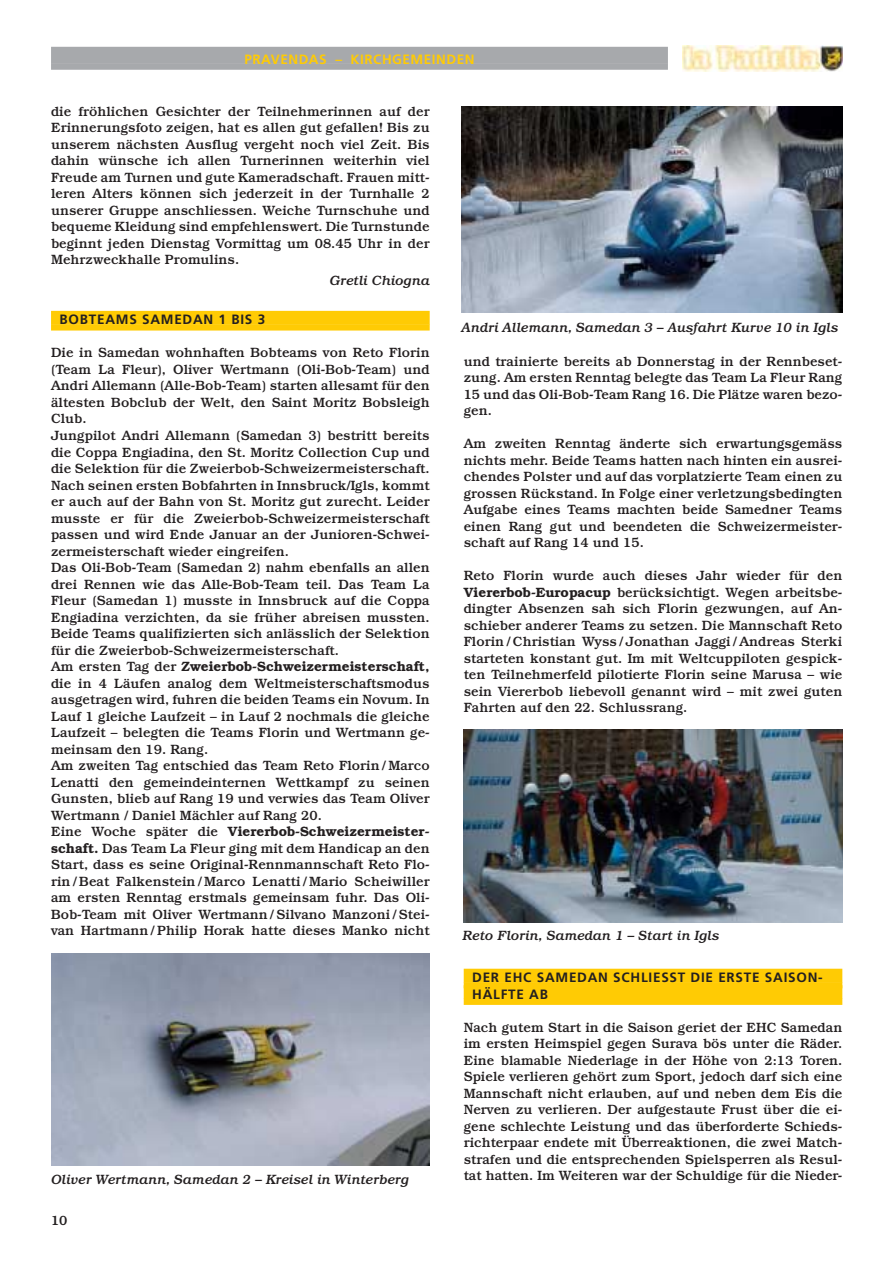
<style>
.page{position:relative;width:893px;height:1262px;background:#fff}
.page>*{position:absolute;margin:0;border:0;box-sizing:border-box;transform-origin:0 0}
.t1{font:500 13.5px/16.5px "Bookman";color:#231f20;text-align:justify}
.t2{font:italic 500 13.5px "Bookman";color:#231f20}
.t3{font:700 13.5px/16.5px "Frutiger";letter-spacing:.055em;color:#231f20}
.t4{font:700 13.5px "Frutiger";letter-spacing:.04em;color:#ffcb04}
.s1{font-weight:600}
</style>
<div class="page">
<img style="left:683px;top:46px;width:159px;height:25px">
<div style="left:51px;top:47px;width:617px;height:17px;background:#a7a9ac"></div>
<div style="left:51px;top:63px;width:617px;height:7px;background:#a7a9ac"></div>
<div style="left:51px;top:311px;width:378px;height:14px;background:#ffcb04"></div>
<div style="left:51px;top:324px;width:378px;height:6px;background:#ffcb04"></div>
<div style="left:463px;top:968px;width:379px;height:14px;background:#ffcb04"></div>
<div style="left:463px;top:982px;width:379px;height:6px;background:#ffcb04"></div>
<div style="left:463px;top:985px;width:379px;height:14px;background:#ffcb04"></div>
<div style="left:463px;top:998px;width:379px;height:7px;background:#ffcb04"></div>
<img style="left:461px;top:106px;width:381px;height:206px">
<img style="left:51px;top:953px;width:378px;height:212px">
<img style="left:463px;top:729px;width:379px;height:193px">
<p class="t4" style="left:244px;top:53px;width:231px">PRAVENDAS – KIRCHGEMEINDEN</p>
<p class="t1" style="left:51px;top:104px;width:380px">die fröhlichen Gesichter der Teilnehmerinnen auf der Erinnerungsfoto zeigen, hat es allen gut gefallen! Bis zu unserem nächsten Ausflug vergeht noch viel Zeit. Bis dahin wünsche ich allen Turnerinnen weiterhin viel Freude am Turnen und gute Kameradschaft. Frauen mitt&shy;leren Alters können sich jederzeit in der Turnhalle 2 unserer Gruppe anschliessen. Weiche Turnschuhe und bequeme Kleidung sind empfehlenswert. Die Turnstunde beginnt jeden Dienstag Vormittag um 08.45 Uhr in der Mehrzweckhalle Promulins.</p>
<p class="t2" style="left:330px;top:276px;width:101px">Gretli Chiogna</p>
<p class="t3" style="left:60px;top:312px;width:207px">BOBTEAMS SAMEDAN 1 BIS 3</p>
<p class="t1" style="left:51px;top:346px;width:380px;text-align:left">Die in Samedan wohnhaften Bobteams von Reto Florin (Team La Fleur), Oliver Wertmann (Oli-Bob-Team) und Andri Allemann (Alle-Bob-Team) starten allesamt für den ältesten Bobclub der Welt, den Saint Moritz Bobsleigh Club.<br>Jungpilot Andri Allemann (Samedan 3) bestritt bereits die Coppa Engiadina, den St. Moritz Collection Cup und die Selektion für die Zweierbob-Schweizermeisterschaft.<br>Nach seinen ersten Bobfahrten in Innsbruck/Igls, kommt er auch auf der Bahn von St. Moritz gut zurecht. Leider musste er für die Zweierbob-Schweizermeisterschaft passen und wird Ende Januar an der Junioren-Schwei&shy;zermeisterschaft wieder eingreifen.<br>Das Oli-Bob-Team (Samedan 2) nahm ebenfalls an allen drei Rennen wie das Alle-Bob-Team teil. Das Team La Fleur (Samedan 1) musste in Innsbruck auf die Coppa Engiadina verzichten, da sie früher abreisen mussten.<br>Beide Teams qualifizierten sich anlässlich der Selektion für die Zweierbob-Schweizermeisterschaft.<br>Am ersten Tag der <span class="s1">Zweierbob-Schweizermeisterschaft, </span>die in 4 Läufen analog dem Weltmeisterschaftsmodus ausgetragen wird, fuhren die beiden Teams ein Novum. In Lauf 1 gleiche Laufzeit – in Lauf 2 nochmals die gleiche Laufzeit – belegten die Teams Florin und Wertmann ge&shy;meinsam den 19. Rang.<br>Am zweiten Tag entschied das Team Reto Florin / Marco Lenatti den gemeindeinternen Wettkampf zu seinen Gunsten, blieb auf Rang 19 und verwies das Team Oliver Wertmann / Daniel Mächler auf Rang 20.<br>Eine Woche später die <span class="s1">Viererbob-Schweizermeister&shy;schaft.</span> Das Team La Fleur ging mit dem Handicap an den Start, dass es seine Original-Rennmannschaft Reto Flo&shy;rin / Beat Falkenstein / Marco Lenatti / Mario Scheiwiller am ersten Renntag erstmals gemeinsam fuhr. Das Oli-Bob-Team mit Oliver Wertmann / Silvano Manzoni / Stei&shy;van Hartmann / Philip Horak hatte dieses Manko nicht</p>
<p class="t1" style="left:463px;top:354px;width:380px">und trainierte bereits ab Donnerstag in der Rennbeset&shy;zung. Am ersten Renntag belegte das Team La Fleur Rang 15 und das Oli-Bob-Team Rang 16. Die Plätze waren bezo&shy;gen.</p>
<p class="t2" style="left:461px;top:322px;width:379px">Andri Allemann, Samedan 3 – Ausfahrt Kurve 10 in Igls</p>
<p class="t1" style="left:463px;top:437px;width:380px">Am zweiten Renntag änderte sich erwartungsgemäss nichts mehr. Beide Teams hatten nach hinten ein ausrei&shy;chendes Polster und auf das vorplatzierte Team einen zu grossen Rückstand. In Folge einer verletzungsbedingten Aufgabe eines Teams machten beide Samedner Teams einen Rang gut und beendeten die Schweizermeister&shy;schaft auf Rang 14 und 15.</p>
<p class="t1" style="left:463px;top:569px;width:380px">Reto Florin wurde auch dieses Jahr wieder für den <span class="s1">Viererbob-Europacup</span> berücksichtigt. Wegen arbeitsbe&shy;dingter Absenzen sah sich Florin gezwungen, auf An&shy;schieber anderer Teams zu setzen. Die Mannschaft Reto Florin / Christian Wyss / Jonathan Jaggi / Andreas Sterki starteten konstant gut. Im mit Weltcuppiloten gespick&shy;ten Teilnehmerfeld pilotierte Florin seine Marusa – wie sein Viererbob liebevoll genannt wird – mit zwei guten Fahrten auf den 22. Schlussrang.</p>
<p class="t2" style="left:462px;top:930px;width:258px">Reto Florin, Samedan 1 – Start in Igls</p>
<p class="t2" style="left:51px;top:1174px;width:359px">Oliver Wertmann, Samedan 2 – Kreisel in Winterberg</p>
<p class="t1" style="left:51px;top:1213px;width:18px">10</p>
<p class="t3" style="left:472px;top:970px;width:352px">DER EHC SAMEDAN SCHLIESST DIE ERSTE SAISON-<br>HÄLFTE AB</p>
<p class="t1" style="left:463px;top:1020px;width:380px">Nach gutem Start in die Saison geriet der EHC Samedan im ersten Heimspiel gegen Surava bös unter die Räder.<br>Eine blamable Niederlage in der Höhe von 2:13 Toren.<br>Spiele verlieren gehört zum Sport, jedoch darf sich eine Mannschaft nicht erlauben, auf und neben dem Eis die Nerven zu verlieren. Der aufgestaute Frust über die ei&shy;gene schlechte Leistung und das überforderte Schieds&shy;richterpaar endete mit Überreaktionen, die zwei Match&shy;strafen und die entsprechenden Spielsperren als Resul&shy;tat hatten. Im Weiteren war der Schuldige für die Nieder-</p>
</div>
